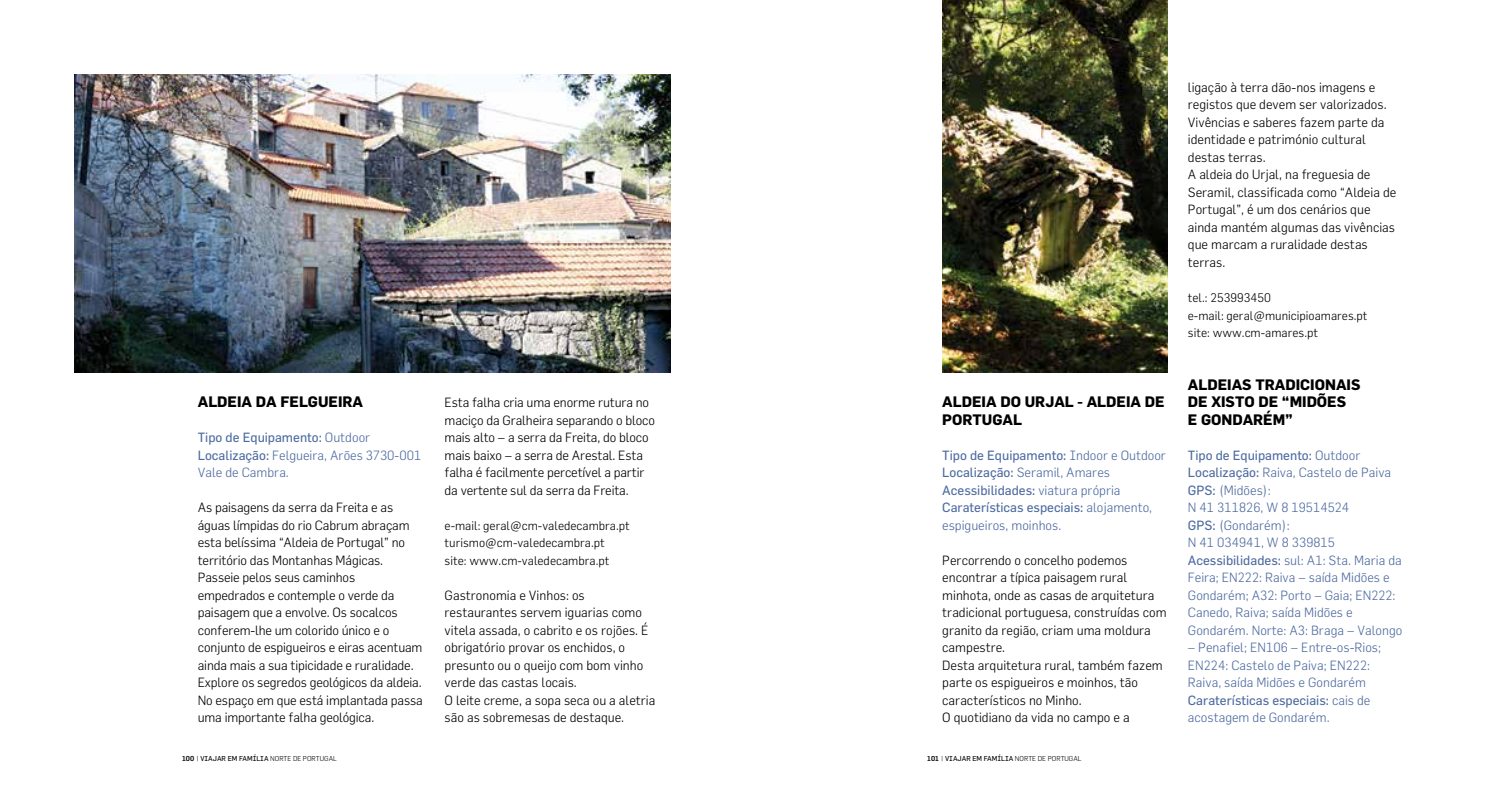
<style>
.page{position:relative;width:1489px;height:794px;background:#fff}
.page>*{position:absolute;margin:0;border:0;box-sizing:border-box;transform-origin:0 0}
.t1{font:700 14.88px/17.5px "Flama";color:#000}
.t2{font:300 13.12px/17.5px "Flama";color:#000}
.t3{font:300 13.12px/17.5px "Flama";color:#4e6ba0}
.t4{font:300 12.25px/17.5px "Flama";color:#000}
.t5{font:300 7px "Flama";color:#000}
.s1{font-weight:400}
.s2{font-weight:500}
</style>
<div class="page">
<img style="left:74px;top:74px;width:596px;height:298px">
<img style="left:942px;top:1px;width:225px;height:371px">
<p class="t1" style="left:198px;top:392px;width:167px">ALDEIA DA FELGUEIRA</p>
<p class="t3" style="left:198px;top:428px;width:225px"><span class="s1">Tipo de Equipamento:</span> Outdoor<br><span class="s1">Localização:</span> Felgueira, Arões 3730-001<br>Vale de Cambra.</p>
<p class="t2" style="left:198px;top:498px;width:226px">As paisagens da serra da Freita e as águas límpidas do rio Cabrum abraçam esta belíssima “Aldeia de Portugal” no território das Montanhas Mágicas.<br>Passeie pelos seus caminhos empedrados e contemple o verde da paisagem que a envolve. Os socalcos conferem-lhe um colorido único e o conjunto de espigueiros e eiras acentuam ainda mais a sua tipicidade e ruralidade.<br>Explore os segredos geológicos da aldeia.<br>No espaço em que está implantada passa uma importante falha geológica.</p>
<p class="t5" style="left:182px;top:754px;width:156px"><span class="s2">100</span> | <span class="s1">VIAJAR EM FAMÍLIA</span> NORTE DE PORTUGAL</p>
<p class="t5" style="left:927px;top:754px;width:156px"><span class="s2">101</span> | <span class="s1">VIAJAR EM FAMÍLIA</span> NORTE DE PORTUGAL</p>
<p class="t1" style="left:942px;top:392px;width:224px">ALDEIA DO URJAL - ALDEIA DE<br>PORTUGAL</p>
<p class="t3" style="left:942px;top:446px;width:225px"><span class="s1">Tipo de Equipamento:</span> Indoor e Outdoor <span class="s1">Localização:</span> Seramil, Amares <span class="s1">Acessibilidades:</span> viatura própria <span class="s1">Caraterísticas especiais:</span> alojamento, espigueiros, moinhos.</p>
<p class="t2" style="left:942px;top:551px;width:226px">Percorrendo o concelho podemos encontrar a típica paisagem rural minhota, onde as casas de arquitetura tradicional portuguesa, construídas com granito da região, criam uma moldura campestre.<br>Desta arquitetura rural, também fazem parte os espigueiros e moinhos, tão característicos no Minho.<br>O quotidiano da vida no campo e a</p>
<p class="t2" style="left:444px;top:393px;width:212px">Esta falha cria uma enorme rutura no maciço da Gralheira separando o bloco mais alto – a serra da Freita, do bloco mais baixo – a serra de Arestal. Esta falha é facilmente percetível a partir da vertente sul da serra da Freita.</p>
<p class="t4" style="left:444px;top:516px;width:187px">e-mail: geral@cm-valedecambra.pt turismo@cm-valedecambra.pt site: www.cm-valedecambra.pt</p>
<p class="t2" style="left:444px;top:586px;width:212px">Gastronomia e Vinhos: os restaurantes servem iguarias como vitela assada, o cabrito e os rojões. É obrigatório provar os enchidos, o presunto ou o queijo com bom vinho verde das castas locais.<br>O leite creme, a sopa seca ou a aletria são as sobremesas de destaque.</p>
<p class="t2" style="left:1187px;top:78px;width:210px">ligação à terra dão-nos imagens e registos que devem ser valorizados.<br>Vivências e saberes fazem parte da identidade e património cultural destas terras.<br>A aldeia do Urjal, na freguesia de<br>Seramil, classificada como “Aldeia de<br>Portugal”, é um dos cenários que ainda mantém algumas das vivências que marcam a ruralidade destas terras.</p>
<p class="t4" style="left:1187px;top:289px;width:181px">tel.: 253993450<br>e-mail: geral@municipioamares.pt site: www.cm-amares.pt</p>
<p class="t1" style="left:1187px;top:375px;width:174px">ALDEIAS TRADICIONAIS<br>DE XISTO DE “MIDÕES<br>E GONDARÉM”</p>
<p class="t3" style="left:1187px;top:446px;width:216px"><span class="s1">Tipo de Equipamento:</span> Outdoor<br><span class="s1">Localização:</span> Raiva, Castelo de Paiva<br><span class="s1">GPS:</span> (Midões):<br>N 41 311826, W 8 19514524<br><span class="s1">GPS:</span> (Gondarém):<br>N 41 034941, W 8 339815<br><span class="s1">Acessibilidades:</span> sul: A1: Sta. Maria da<br>Feira; EN222: Raiva – saída Midões e<br>Gondarém; A32: Porto – Gaia; EN222:<br>Canedo, Raiva; saída Midões e<br>Gondarém. Norte: A3: Braga – Valongo</p>
<p class="t3" style="left:1187px;top:638px;width:195px">– Penafiel; EN106 – Entre-os-Rios;<br>EN224: Castelo de Paiva; EN222:<br>Raiva, saída Midões e Gondarém<br><span class="s1">Caraterísticas especiais:</span> cais de acostagem de Gondarém.</p>
</div>
